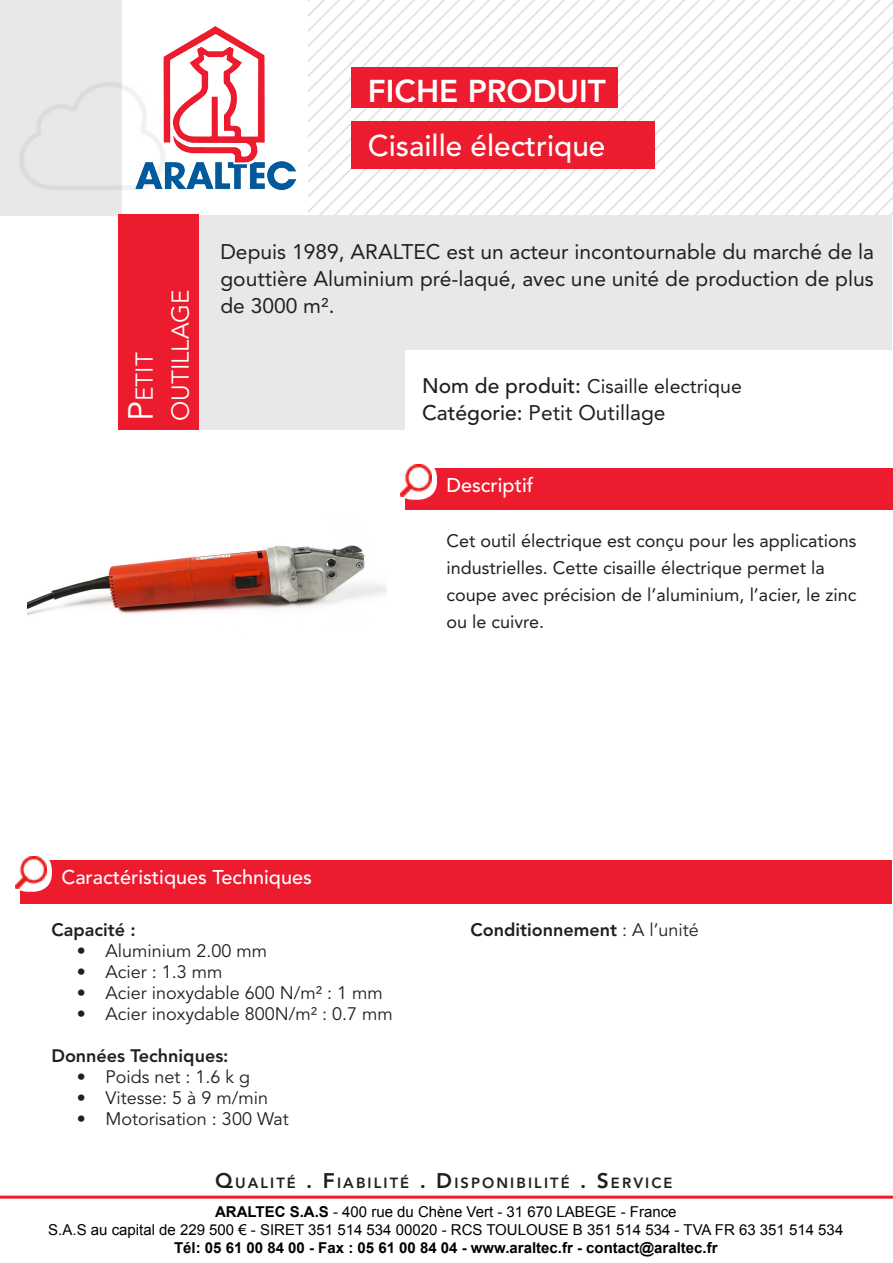
<style>
.page{position:relative;width:893px;height:1263px;background:#fff}
.page>*{position:absolute;margin:0;border:0;box-sizing:border-box;transform-origin:0 0}
.t1{font:800 31.35px "Avenir LT Std";color:#fff}
.t2{font:500 29.7px "Avenir LT Std";color:#fff}
.t3{font:24.3px "Avenir LT Std";color:#fff}
.t4{font:21px/27px "Avenir LT Std";color:#231f20;text-align:justify}
.t5{font:500 19.8px "Avenir LT Std";color:#fff}
.t6{font:19.5px "Avenir LT Std";color:#231f20}
.t7{font:18px/27px "Avenir LT Std";color:#231f20}
.t8{font:18px "Avenir LT Std";color:#231f20}
.t9{font:800 18px "Avenir LT Std";color:#231f20}
.t10{font:15px "Arial";color:#000}
.t11{font:700 15px "Arial";color:#000}
.t12{font:800 14.7px "Avenir LT Std";letter-spacing:.145em;color:#231f20}
.s1{font-size:34.65px}
.s2{font-weight:500;font-size:21px}
.s3{font-weight:500}
.s4{font-weight:400}
.s5{font-size:21px}
.s6{font-weight:700}
</style>
<div class="page">
<img style="left:27px;top:545px;width:360px;height:71px">
<img style="left:0;top:0;width:171px;height:215px">
<img style="left:135px;top:26px;width:160px;height:163px">
<hr style="left:0;top:1195px;width:893px;height:3px;background:#ec1b2e">
<img style="left:308px;top:0;width:585px;height:215px">
<div style="left:351px;top:67px;width:266px;height:41px;background:#ec1b2e"></div>
<div style="left:200px;top:215px;width:692px;height:215px;background:#e8e8e8"></div>
<div style="left:119px;top:214px;width:80px;height:216px;background:#ec1b2e"></div>
<div style="left:405px;top:350px;width:487px;height:89px;background:#fff"></div>
<div style="left:351px;top:122px;width:304px;height:47px;background:#ec1b2e"></div>
<div style="left:405px;top:468px;width:488px;height:42px;background:#ec1b2e"></div>
<div style="left:395px;top:459px;width:42px;height:41px;background:#fff;border-radius:18px"></div>
<img style="left:400px;top:465px;width:32px;height:31px">
<div style="left:20px;top:860px;width:872px;height:43px;background:#ec1b2e"></div>
<div style="left:10px;top:851px;width:42px;height:41px;background:#fff;border-radius:18px"></div>
<img style="left:15px;top:857px;width:32px;height:31px">
<p class="t3" style="left:130px;top:421px;width:70px;rotate:-90deg"><span class="s1">P</span>etit</p>
<p class="t3" style="left:166px;top:421px;width:133px;rotate:-90deg">outillage</p>
<p class="t1" style="left:368px;top:72px;width:240px">FICHE PRODUIT</p>
<p class="t2" style="left:368px;top:128px;width:239px">Cisaille électrique</p>
<p class="t4" style="left:220px;top:238px;width:655px">Depuis 1989, ARALTEC est un acteur incontournable du marché de la gouttière Aluminium pré-laqué, avec une unité de production de plus de 3000 m².</p>
<p class="t6" style="left:422px;top:375px;width:321px"><span class="s2">Nom de produit:</span> Cisaille electrique</p>
<p class="t4" style="left:422px;top:399px;width:245px"><span class="s3">Catégorie:</span> Petit Outillage</p>
<p class="t5" style="left:446px;top:474px;width:88px">Descriptif</p>
<p class="t7" style="left:446px;top:528px;width:411px">Cet outil électrique est conçu pour les applications industrielles. Cette cisaille électrique permet la coupe avec précision de l’aluminium, l’acier, le zinc ou le cuivre.</p>
<p class="t5" style="left:61px;top:866px;width:252px">Caractéristiques Techniques</p>
<p class="t9" style="left:51px;top:919px;width:86px">Capacité :</p>
<p class="t8" style="left:77px;top:940px;width:192px">• Aluminium 2.00 mm</p>
<p class="t8" style="left:77px;top:961px;width:147px">• Acier : 1.3 mm</p>
<p class="t8" style="left:77px;top:982px;width:308px">• Acier inoxydable 600 N/m² : 1 mm</p>
<p class="t8" style="left:77px;top:1003px;width:318px">• Acier inoxydable 800N/m² : 0.7 mm</p>
<p class="t9" style="left:51px;top:1045px;width:179px">Données Techniques:</p>
<p class="t8" style="left:77px;top:1066px;width:175px">• Poids net : 1.6 k g</p>
<p class="t8" style="left:77px;top:1087px;width:193px">• Vitesse: 5 à 9 m/min</p>
<p class="t8" style="left:77px;top:1108px;width:213px">• Motorisation : 300 Wat</p>
<p class="t9" style="left:470px;top:919px;width:230px">Conditionnement <span class="s4">: A l’unité</span></p>
<p class="t12" style="left:215px;top:1174px;width:459px"><span class="s5">Q</span>UALITÉ <span class="s5">. F</span>IABILITÉ <span class="s5">. D</span>ISPONIBILITÉ <span class="s5">. S</span>ERVICE</p>
<p class="t10" style="left:215px;top:1202px;width:463px"><span class="s6">ARALTEC S.A.S</span> - 400 rue du Chène Vert - 31 670 LABEGE - France</p>
<p class="t10" style="left:48px;top:1220px;width:796px">S.A.S au capital de 229 500 € - SIRET 351 514 534 00020 - RCS TOULOUSE B 351 514 534 - TVA FR 63 351 514 534</p>
<p class="t11" style="left:174px;top:1238px;width:545px">Tél: 05 61 00 84 00 - Fax : 05 61 00 84 04 - www.araltec.fr - contact@araltec.fr</p>
</div>
